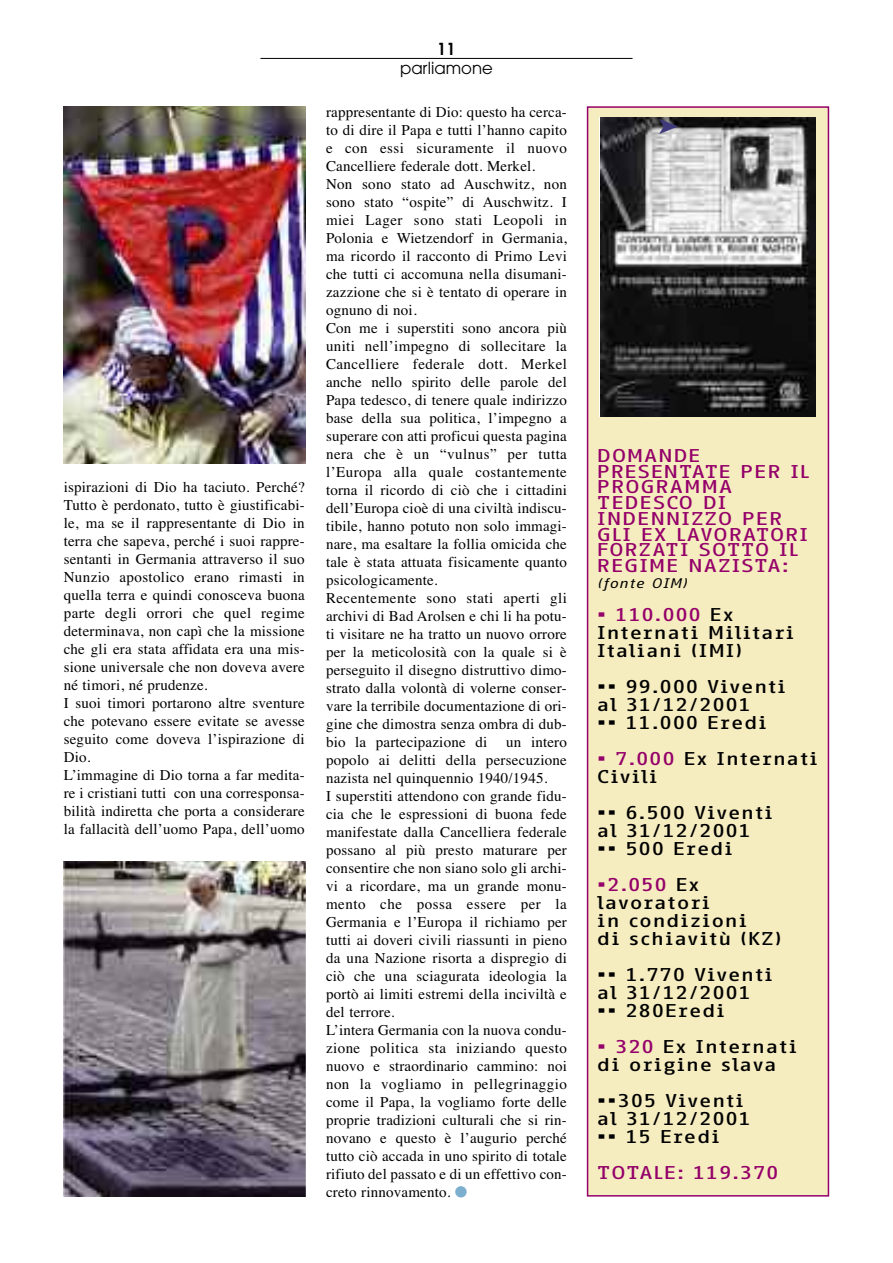
<style>
.page{position:relative;width:893px;height:1263px;background:#fff}
.page>*{position:absolute;margin:0;border:0;box-sizing:border-box;transform-origin:0 0}
.t1{font:500 18px/18px "Info Office";color:#000;scale:1.3 1}
.t2{font:500 18px/15.8px "Info Office";color:#940069;scale:1.3 1}
.t3{font:16.5px/19.5px "Avant Garde";color:#000;text-align:center}
.t4{font:15px/18px "Times";letter-spacing:.015em;color:#000}
.t5{font:italic 13.5px "Info Office";color:#000;scale:1.3 1}
.s1{font-weight:600}
.s2{color:#7caece}
.s3{color:#940069}
.s4{color:#000}
</style>
<div class="page">
<div style="left:588px;top:108px;width:240px;height:1087px;background:#f5ecbf"></div>
<div style="left:587px;top:106px;width:242px;height:1090px;border:2px solid #940069"></div>
<img style="left:600px;top:117px;width:215px;height:300px">
<hr style="left:260px;top:58px;width:372px;height:1px;background:#000">
<img style="left:64px;top:106px;width:241px;height:357px">
<img style="left:64px;top:862px;width:242px;height:334px">
<svg style="left:659px;top:119px;width:19px;height:15px"></svg>
<p class="t4" style="left:64px;top:478px;width:242px">ispirazioni di Dio ha taciuto. Perché?<br>Tutto è perdonato, tutto è giustificabi&shy;le, ma se il rappresentante di Dio in terra che sapeva, perché i suoi rappre&shy;sentanti in Germania attraverso il suo Nunzio apostolico erano rimasti in quella terra e quindi conosceva buona parte degli orrori che quel regime determinava, non capì che la missione che gli era stata affidata era una mis&shy;sione universale che non doveva avere né timori, né prudenze.<br>I suoi timori portarono altre sventure che potevano essere evitate se avesse seguito come doveva l’ispirazione di Dio.<br>L’immagine di Dio torna a far medita&shy;re i cristiani tutti con una corresponsa&shy;bilità indiretta che porta a considerare la fallacità dell’uomo Papa, dell’uomo</p>
<p class="t3" style="left:400px;top:40px;width:94px"><span class="s1">11 </span>parliamone</p>
<p class="t4" style="left:326px;top:102px;width:242px">rappresentante di Dio: questo ha cerca&shy;to di dire il Papa e tutti l’hanno capito e con essi sicuramente il nuovo Cancelliere federale dott. Merkel.<br>Non sono stato ad Auschwitz, non sono stato “ospite” di Auschwitz. I miei Lager sono stati Leopoli in Polonia e Wietzendorf in Germania, ma ricordo il racconto di Primo Levi che tutti ci accomuna nella disumani&shy;zazzione che si è tentato di operare in ognuno di noi.<br>Con me i superstiti sono ancora più uniti nell’impegno di sollecitare la Cancelliere federale dott. Merkel anche nello spirito delle parole del Papa tedesco, di tenere quale indirizzo base della sua politica, l’impegno a superare con atti proficui questa pagina nera che è un “vulnus” per tutta l’Europa alla quale costantemente torna il ricordo di ciò che i cittadini dell’Europa cioè di una civiltà indiscu&shy;tibile, hanno potuto non solo immagi&shy;nare, ma esaltare la follia omicida che tale è stata attuata fisicamente quanto psicologicamente.<br>Recentemente sono stati aperti gli archivi di Bad Arolsen e chi li ha potu&shy;ti visitare ne ha tratto un nuovo orrore per la meticolosità con la quale si è perseguito il disegno distruttivo dimo&shy;strato dalla volontà di volerne conser&shy;vare la terribile documentazione di ori&shy;gine che dimostra senza ombra di dub&shy;bio la partecipazione di</p>
<p class="t4" style="left:326px;top:732px;width:242px;text-indent:180px">un intero popolo ai delitti della persecuzione nazista nel quinquennio 1940/1945.<br>I superstiti attendono con grande fidu&shy;cia che le espressioni di buona fede manifestate dalla Cancelliera federale possano al più presto maturare per consentire che non siano solo gli archi&shy;vi a ricordare, ma un grande monu&shy;mento che possa essere per la Germania e l’Europa il richiamo per tutti ai doveri civili riassunti in pieno da una Nazione risorta a dispregio di ciò che una sciagurata ideologia la portò ai limiti estremi della inciviltà e del terrore.<br>L’intera Germania con la nuova condu&shy;zione politica sta iniziando questo nuovo e straordinario cammino: noi non la vogliamo in pellegrinaggio come il Papa, la vogliamo forte delle proprie tradizioni culturali che si rin&shy;novano e questo è l’augurio perché tutto ciò accada in uno spirito di totale rifiuto del passato e di un effettivo con&shy;creto rinnovamento. <span class="s2">●</span></p>
<p class="t2" style="left:597px;top:449px;width:166px">DOMANDE<br>PRESENTATE PER IL<br>PROGRAMMA<br>TEDESCO DI<br>INDENNIZZO PER<br>GLI EX LAVORATORI<br>FORZATI SOTTO IL<br>REGIME NAZISTA:</p>
<p class="t5" style="left:597px;top:578px;width:71px">(fonte OIM)</p>
<p class="t1" style="left:597px;top:607px;width:154px"><span class="s3">• 110.000</span> Ex<br>Internati Militari<br>Italiani (IMI)</p>
<p class="t1" style="left:597px;top:679px;width:148px">•• 99.000 Viventi al 31/12/2001</p>
<p class="t1" style="left:597px;top:715px;width:133px">•• 11.000 Eredi</p>
<p class="t1" style="left:597px;top:751px;width:172px"><span class="s3">• 7.000</span> Ex Internati<br>Civili</p>
<p class="t1" style="left:597px;top:805px;width:138px">•• 6.500 Viventi al 31/12/2001</p>
<p class="t1" style="left:597px;top:841px;width:107px">•• 500 Eredi</p>
<p class="t1" style="left:597px;top:877px;width:144px"><span class="s3">•2.050</span> Ex lavoratori<br>in condizioni<br>di schiavitù (KZ)</p>
<p class="t1" style="left:597px;top:967px;width:138px">•• 1.770 Viventi al 31/12/2001</p>
<p class="t1" style="left:597px;top:1003px;width:101px">•• 280Eredi</p>
<p class="t1" style="left:597px;top:1039px;width:156px"><span class="s3">• 320</span> Ex Internati di origine slava</p>
<p class="t1" style="left:597px;top:1093px;width:120px">••305 Viventi al 31/12/2001</p>
<p class="t2" style="left:597px;top:1120px;width:142px;line-height:36px"><span class="s4">•• 15 Eredi<br></span>TOTALE: 119.370</p>
</div>
